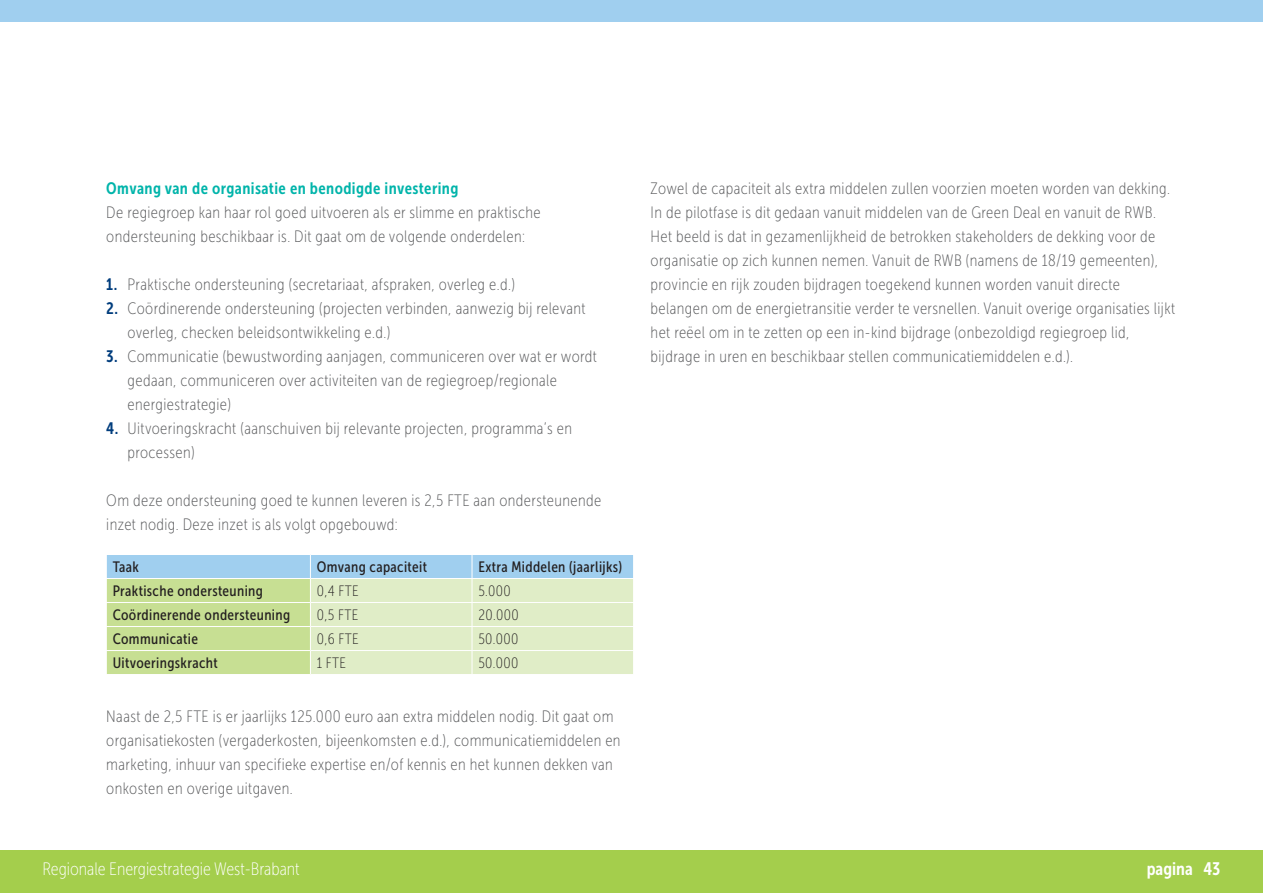
<style>
.page{position:relative;width:1263px;height:893px;background:#fff}
.page>*{position:absolute;margin:0;border:0;box-sizing:border-box;transform-origin:0 0}
.t1{font:18px "Museo Sans Cond 100";color:#fff}
.t2{font:18px "Museo Sans Cond 700";color:#fff}
.t3{font:16.5px/24px "Museo Sans Cond 100";letter-spacing:.025em;color:#57585a}
.t4{font:16.5px "Museo Sans Cond 700";letter-spacing:.025em;color:#00b4aa}
.t5{font:15px "Museo Sans Cond 500";letter-spacing:.025em;color:#231f20}
.t6{font:15px "Museo Sans Cond 100";letter-spacing:.025em;color:#231f20}
.s1{font-family:"Museo Sans Cond 700";color:#013d7d}
</style>
<div class="page">
<div style="left:0;top:0;width:1263px;height:21px;background:#a0cfef"></div>
<div style="left:0;top:850px;width:1263px;height:43px;background:#a4ce4c"></div>
<svg style="left:106px;top:554px;width:527px;height:120px;background:#cde3c1"></svg>
<p class="t4" style="left:106px;top:179px;width:354px">Omvang van de organisatie en benodigde investering</p>
<p class="t3" style="left:106px;top:201px;width:436px">De regiegroep kan haar rol goed uitvoeren als er slimme en praktische ondersteuning beschikbaar is. Dit gaat om de volgende onderdelen:</p>
<p class="t3" style="left:106px;top:273px;width:410px"><span class="s1">1.</span> Praktische ondersteuning (secretariaat, afspraken, overleg e.d.)</p>
<p class="t3" style="left:128px;top:297px;width:459px;text-indent:-21px"><span class="s1">2.</span> Coördinerende ondersteuning (projecten verbinden, aanwezig bij relevant overleg, checken beleidsontwikkeling e.d.)</p>
<p class="t3" style="left:128px;top:345px;width:471px;text-indent:-21px"><span class="s1">3.</span> Communicatie (bewustwording aanjagen, communiceren over wat er wordt gedaan, communiceren over activiteiten van de regiegroep/regionale energiestrategie)</p>
<p class="t3" style="left:128px;top:417px;width:446px;text-indent:-21px"><span class="s1">4.</span> Uitvoeringskracht (aanschuiven bij relevante projecten, programma’s en processen)</p>
<p class="t3" style="left:106px;top:489px;width:496px">Om deze ondersteuning goed te kunnen leveren is 2,5 FTE aan ondersteunende inzet nodig. Deze inzet is als volgt opgebouwd:</p>
<p class="t5" style="left:113px;top:559px;width:28px">Taak</p>
<p class="t5" style="left:317px;top:559px;width:112px">Omvang capaciteit</p>
<p class="t5" style="left:478px;top:559px;width:145px">Extra Middelen (jaarlijks)</p>
<p class="t5" style="left:113px;top:583px;width:152px">Praktische ondersteuning</p>
<p class="t6" style="left:317px;top:583px;width:43px">0,4 FTE</p>
<p class="t6" style="left:478px;top:583px;width:34px">5.000</p>
<p class="t5" style="left:113px;top:607px;width:179px">Coördinerende ondersteuning</p>
<p class="t6" style="left:317px;top:607px;width:43px">0,5 FTE</p>
<p class="t6" style="left:478px;top:607px;width:42px">20.000</p>
<p class="t5" style="left:113px;top:631px;width:87px">Communicatie</p>
<p class="t6" style="left:317px;top:631px;width:43px">0,6 FTE</p>
<p class="t6" style="left:478px;top:631px;width:42px">50.000</p>
<p class="t5" style="left:113px;top:655px;width:106px">Uitvoeringskracht</p>
<p class="t6" style="left:317px;top:655px;width:31px">1 FTE</p>
<p class="t6" style="left:478px;top:655px;width:42px">50.000</p>
<p class="t3" style="left:106px;top:705px;width:516px">Naast de 2,5 FTE is er jaarlijks 125.000 euro aan extra middelen nodig. Dit gaat om organisatiekosten (vergaderkosten, bijeenkomsten e.d.), communicatiemiddelen en marketing, inhuur van specifieke expertise en/of kennis en het kunnen dekken van onkosten en overige uitgaven.</p>
<p class="t3" style="left:651px;top:177px;width:526px">Zowel de capaciteit als extra middelen zullen voorzien moeten worden van dekking.<br>In de pilotfase is dit gedaan vanuit middelen van de Green Deal en vanuit de RWB.<br>Het beeld is dat in gezamenlijkheid de betrokken stakeholders de dekking voor de organisatie op zich kunnen nemen. Vanuit de RWB (namens de 18/19 gemeenten), provincie en rijk zouden bijdragen toegekend kunnen worden vanuit directe belangen om de energietransitie verder te versnellen. Vanuit overige organisaties lijkt het reëel om in te zetten op een in-kind bijdrage (onbezoldigd regiegroep lid, bijdrage in uren en beschikbaar stellen communicatiemiddelen e.d.).</p>
<p class="t1" style="left:43px;top:859px;width:259px">Regionale Energiestrategie West-Brabant</p>
<p class="t2" style="left:1147px;top:858px;width:75px">pagina 43</p>
</div>
